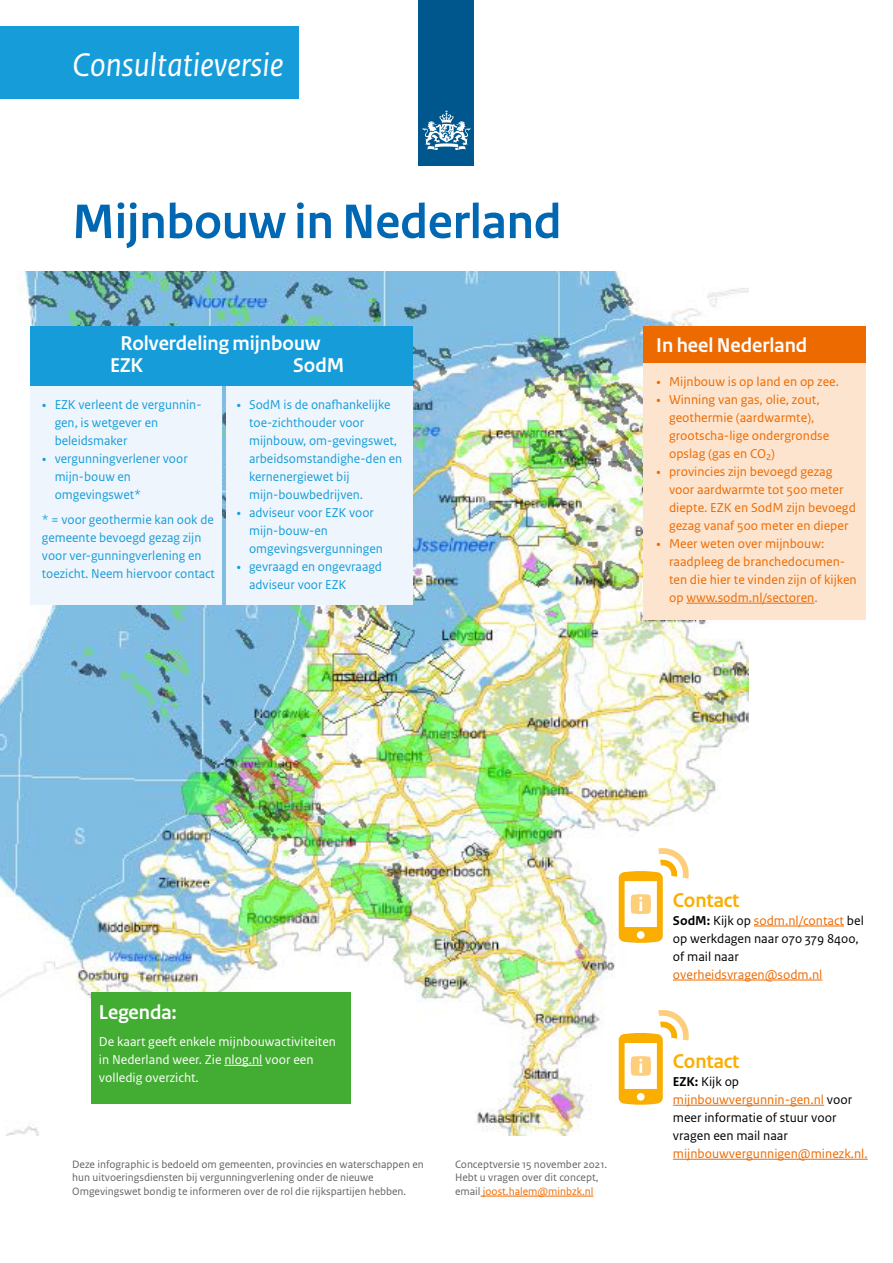
<style>
.page{position:relative;width:893px;height:1263px;background:#fff}
.page>*{position:absolute;margin:0;border:0;box-sizing:border-box;transform-origin:0 0}
._00_RIVM_Titel-2_DFK{font:700 51px "Rijksoverheid Sans Heading";color:#0068b3}
._05_RO_Alineakop_San{font:italic 34.5px "Rijksoverheid Sans Text";color:#fff}
._04_RO_Paragraafkop{font:700 21px "Rijksoverheid Sans Heading";color:#fff}
._04_RO_Paragraafkop-2{font:700 21px "Rijksoverheid Sans Heading";color:#f9ae00}
._10_RO_Broodtekst_Se{font:13.5px/18px "Rijksoverheid Sans Text";color:#ed6a00}
._10_RO_Broodtekst_Sa{font:13.5px/18px "Rijksoverheid Sans Text";color:#169dd9}
._10_RO_Broodtekst_Sa-2{font:13.5px/18px "Rijksoverheid Sans Text";color:#fff}
._10_RO_Broodtekst_Se-2{font:13.5px/18px "Rijksoverheid Sans Text";color:#000}
._10_RO_Broodtekst_Se-3{font:11.25px/13.5px "Rijksoverheid Sans Text";color:#636362}
.s1{font-family:"Rijksoverheid Serif"}
.s2{color:#ed6a00}
.s3{font-weight:700}
.s4{font-weight:700;color:#000}
.s5{color:#000}
</style>
<div class="page">
<img style="left:0;top:272px;width:749px;height:864px">
<hr style="left:673px;top:1105px;width:151px;height:1px;background:#ed6a00">
<hr style="left:673px;top:1159px;width:195px;height:1px;background:#ed6a00">
<svg style="left:619px;top:1009px;width:71px;height:96px"></svg>
<hr style="left:754px;top:926px;width:90px;height:1px;background:#ed6a00">
<hr style="left:673px;top:980px;width:149px;height:1px;background:#ed6a00">
<svg style="left:619px;top:847px;width:71px;height:96px"></svg>
<div style="left:30px;top:384px;width:191px;height:220px;background:#eff5fc"></div>
<div style="left:226px;top:384px;width:186px;height:220px;background:#eff5fc"></div>
<div style="left:30px;top:326px;width:382px;height:59px;background:#169dd9"></div>
<div style="left:643px;top:326px;width:223px;height:38px;background:#ed6a00"></div>
<div style="left:643px;top:363px;width:223px;height:257px;background:#fde4cf"></div>
<hr style="left:686px;top:603px;width:128px;height:1px;background:#ed6a00">
<hr style="left:480px;top:1196px;width:113px;height:1px;background:#ed6a00">
<div style="left:0;top:26px;width:298px;height:73px;background:#169dd9"></div>
<div style="left:91px;top:992px;width:260px;height:111px;background:#43ac32"></div>
<hr style="left:224px;top:1065px;width:38px;height:1px;background:#fff">
<div style="left:419px;top:0;width:55px;height:166px;background:#00578e"></div>
<svg style="left:423px;top:110px;width:47px;height:40px"></svg>
<p class="_05_RO_Alineakop_San" style="left:72px;top:46px;width:213px">Consultatieversie</p>
<p class="_00_RIVM_Titel-2_DFK" style="left:72px;top:193px;width:491px">Mijnbouw in Nederland</p>
<p class="_04_RO_Paragraafkop" style="left:120px;top:331px;width:201px">Rolverdeling mijnbouw</p>
<p class="_04_RO_Paragraafkop" style="left:110px;top:354px;width:35px">EZK</p>
<p class="_04_RO_Paragraafkop" style="left:293px;top:354px;width:53px">SodM</p>
<p class="_10_RO_Broodtekst_Sa" style="left:55px;top:396px;width:148px;text-indent:-13px"><span class="s1">•</span> EZK verleent de vergunnin&shy;gen, is wetgever en beleidsmaker</p>
<p class="_10_RO_Broodtekst_Sa" style="left:55px;top:450px;width:135px;text-indent:-13px"><span class="s1">•</span> vergunningverlener voor mijn-bouw en omgevingswet*</p>
<p class="_10_RO_Broodtekst_Sa" style="left:42px;top:511px;width:175px">* = voor geothermie kan ook de gemeente bevoegd gezag zijn voor ver-gunningverlening en toezicht. Neem hiervoor contact</p>
<p class="_10_RO_Broodtekst_Sa" style="left:249px;top:396px;width:155px;text-indent:-13px"><span class="s1">•</span> SodM is de onafhankelijke toe-zichthouder voor mijnbouw, om-gevingswet, arbeidsomstandighe-den en kernenergiewet bij mijn-bouwbedrijven.</p>
<p class="_10_RO_Broodtekst_Sa" style="left:249px;top:504px;width:135px;text-indent:-13px"><span class="s1">•</span> adviseur voor EZK voor mijn-bouw-en omgevingsvergunningen</p>
<p class="_10_RO_Broodtekst_Sa" style="left:249px;top:558px;width:134px;text-indent:-13px"><span class="s1">•</span> gevraagd en ongevraagd adviseur voor EZK</p>
<p class="_04_RO_Paragraafkop" style="left:656px;top:333px;width:153px">In heel Nederland</p>
<p class="_10_RO_Broodtekst_Se" style="left:656px;top:373px;width:184px"><span class="s1">•</span> Mijnbouw is op land en op zee.</p>
<p class="_10_RO_Broodtekst_Se" style="left:669px;top:391px;width:162px;text-indent:-13px"><span class="s1">•</span> Winning van gas, olie, zout, geothermie (aardwarmte), grootscha-lige ondergrondse opslag (gas en CO₂)</p>
<p class="_10_RO_Broodtekst_Se" style="left:669px;top:463px;width:188px;text-indent:-13px"><span class="s1">•</span> provincies zijn bevoegd gezag voor aardwarmte tot 500 meter diepte. EZK en SodM zijn bevoegd gezag vanaf 500 meter en dieper</p>
<p class="_10_RO_Broodtekst_Se" style="left:669px;top:535px;width:189px;text-indent:-13px"><span class="s1">•</span> Meer weten over mijnbouw: raadpleeg de branchedocumen&shy;ten die hier te vinden zijn of kijken op www.sodm.nl/sectoren.</p>
<p class="_04_RO_Paragraafkop" style="left:99px;top:1001px;width:79px">Legenda:</p>
<p class="_10_RO_Broodtekst_Sa-2" style="left:99px;top:1033px;width:239px">De kaart geeft enkele mijnbouwactiviteiten in Nederland weer. Zie nlog.nl voor een volledig overzicht.</p>
<p class="_10_RO_Broodtekst_Se-3" style="left:72px;top:1158px;width:353px">Deze infographic is bedoeld om gemeenten, provincies en waterschappen en hun uitvoeringsdiensten bij vergunningverlening onder de nieuwe<br>Omgevingswet bondig te informeren over de rol die rijkspartijen hebben.</p>
<p class="_10_RO_Broodtekst_Se-3" style="left:455px;top:1158px;width:154px">Conceptversie 15 november 2021.<br>Hebt u vragen over dit concept, email <span class="s2">joost.halem@minbzk.nl</span></p>
<p class="_04_RO_Paragraafkop-2" style="left:673px;top:888px;width:68px">Contact</p>
<p class="_10_RO_Broodtekst_Se-2" style="left:673px;top:911px;width:192px"><span class="s3">SodM:</span> Kijk op <span class="s2">sodm.nl/contact</span> bel op werkdagen naar 070 379 8400, of mail naar</p>
<p class="_10_RO_Broodtekst_Se" style="left:673px;top:965px;width:151px">overheidsvragen@sodm.nl</p>
<p class="_04_RO_Paragraafkop-2" style="left:673px;top:1049px;width:68px">Contact</p>
<p class="_10_RO_Broodtekst_Se" style="left:673px;top:1073px;width:196px"><span class="s4">EZK:</span> <span class="s5">Kijk op </span>mijnbouwvergunnin-gen.nl <span class="s5">voor meer informatie of stuur voor vragen een mail naar </span>mijnbouwvergunnigen@minezk.nl.</p>
</div>
